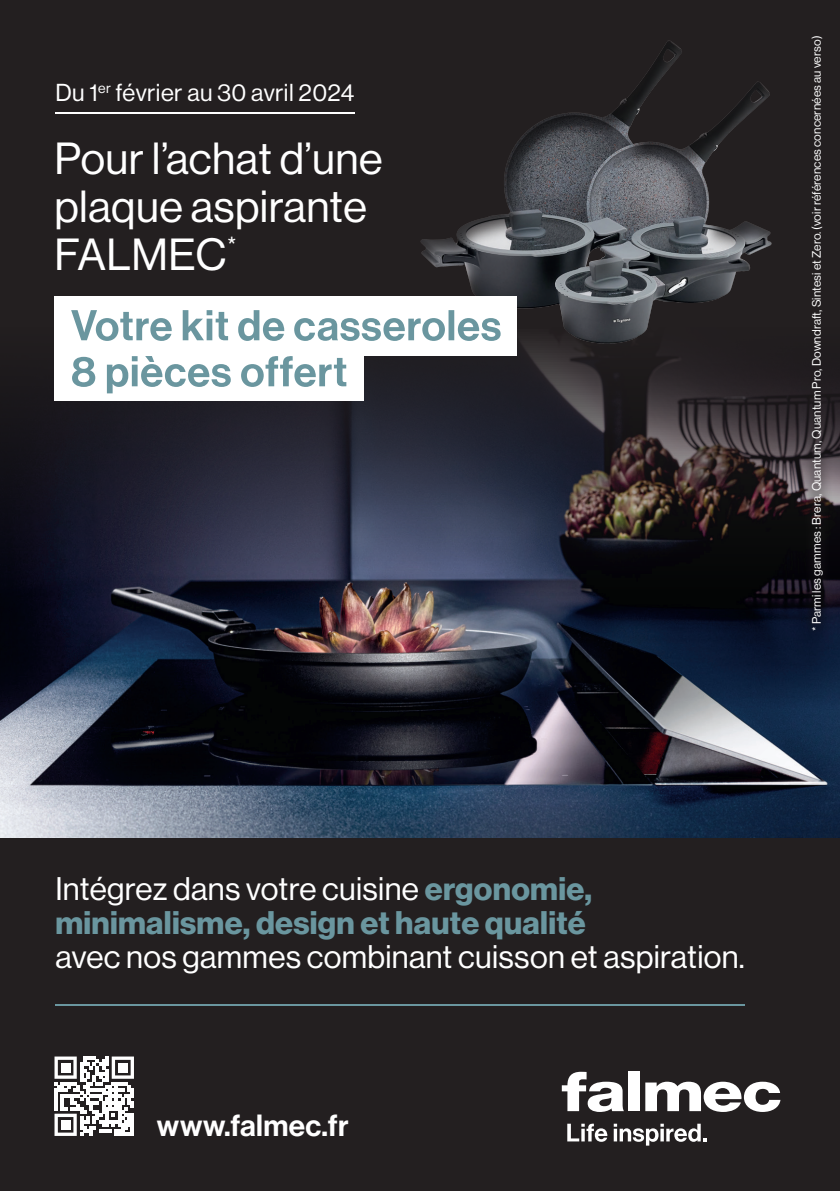
<style>
.page{position:relative;width:840px;height:1191px;background:#fff}
.page>*{position:absolute;margin:0;border:0;box-sizing:border-box;transform-origin:0 0}
.t1{font:44px/48px "Haas Grot Disp 55 Roman";letter-spacing:.01em;color:#fff}
.t2{font:32px "Haas Grot Disp 55 Roman";letter-spacing:.01em;color:#fff}
.t3{font:700 32px "Haas Grot Disp 75";letter-spacing:.01em;color:#6a969f}
.t4{font:500 30px "Haas Grot Disp 65";letter-spacing:.01em;color:#fff}
.t5{font:24px "Haas Grot Disp 55 Roman";letter-spacing:.02em;color:#fff}
.t6{font:12px "Haas Grot Disp 55 Roman";letter-spacing:.01em;color:#fff}
.s1{font-family:"Haas Grot Disp 75";font-weight:700;color:#6a969f}
</style>
<div class="page">
<div style="left:0;top:0;width:839px;height:1191px;background:#231f20"></div>
<img style="left:0;top:346px;width:839px;height:491px">
<hr style="left:55px;top:112px;width:299px;height:1px;background:#fff">
<hr style="left:55px;top:1003px;width:689px;height:2px;background:#6a969f">
<svg style="left:561px;top:1071px;width:62px;height:41px"></svg>
<div style="left:628px;top:1071px;width:11px;height:40px;background:#fff"></div>
<svg style="left:645px;top:1081px;width:135px;height:31px"></svg>
<svg style="left:567px;top:1123px;width:40px;height:18px"></svg>
<svg style="left:613px;top:1123px;width:93px;height:22px"></svg>
<div style="left:799px;top:24px;width:34px;height:617px;background:#231f20;opacity:.75"></div>
<svg style="left:54px;top:1056px;width:80px;height:80px"></svg>
<div style="left:61px;top:1062px;width:9px;height:10px;background:#fff"></div>
<div style="left:118px;top:1062px;width:9px;height:10px;background:#fff"></div>
<div style="left:61px;top:1120px;width:9px;height:9px;background:#fff"></div>
<div style="left:419px;top:38px;width:356px;height:308px;background:#231f20;opacity:.75"></div>
<div style="left:54px;top:296px;width:463px;height:60px;background:#fff"></div>
<div style="left:54px;top:341px;width:309px;height:60px;background:#fff"></div>
<svg style="left:72px;top:356px;width:274px;height:37px"></svg>
<svg style="left:71px;top:310px;width:429px;height:31px"></svg>
<h3 class="t5" style="left:55px;top:79px;width:300px">Du 1<sup>er</sup> février au 30 avril 2024</h3>
<h1 class="t1" style="left:54px;top:135px;width:329px">Pour l’achat d’une plaque aspirante<br>FALMEC<sup>*</sup></h1>
<p class="t6" style="left:809px;top:631px;width:596px;rotate:-90deg">* Parmi les gammes : Brera, Quantum, Quantum Pro, Downdraft, Sintesi et Zero. (voir références concernées au verso)</p>
<h2 class="t2" style="left:55px;top:870px;width:538px">Intégrez dans votre cuisine <span class="s1">ergonomie,</span></h2>
<h2 class="t3" style="left:55px;top:903px;width:531px">minimalisme, design et haute qualité</h2>
<h2 class="t2" style="left:55px;top:938px;width:690px">avec nos gammes combinant cuisson et aspiration.</h2>
<h3 class="t4" style="left:157px;top:1108px;width:193px">www.falmec.fr</h3>
</div>
